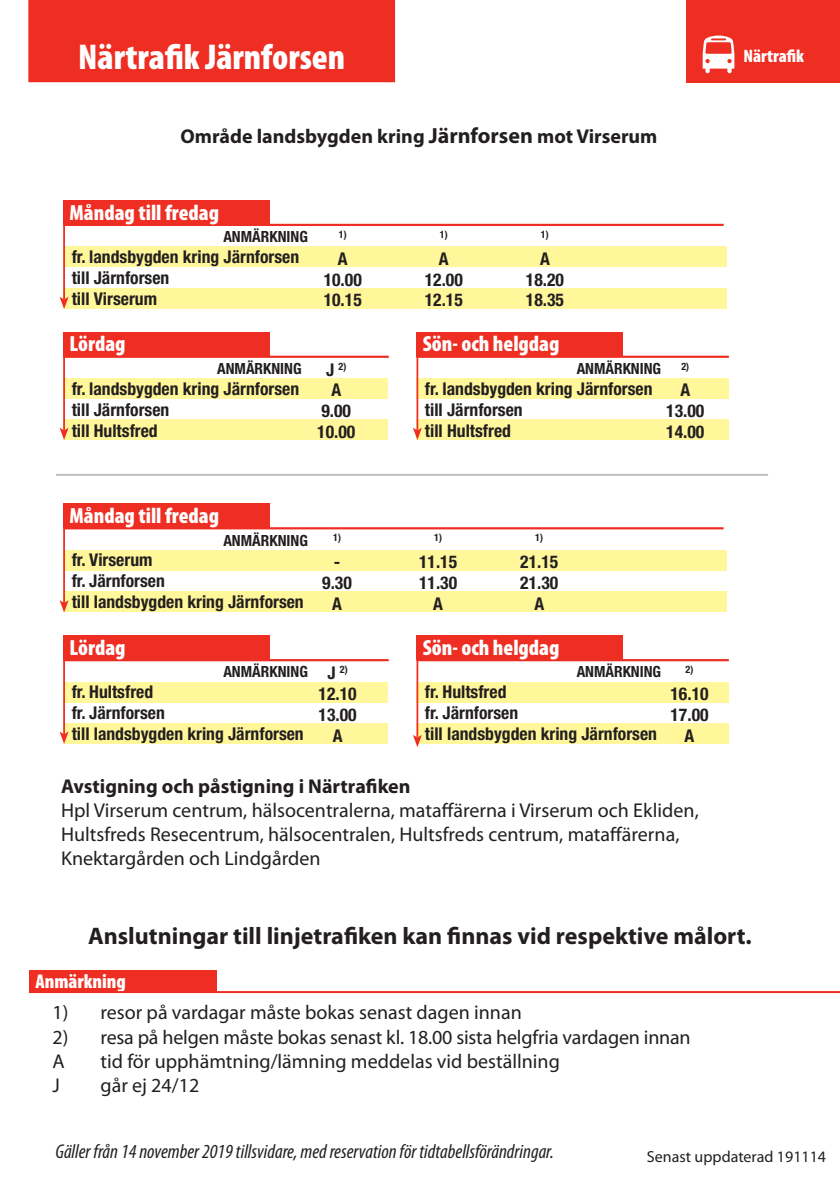
<style>
.page{position:relative;width:840px;height:1191px;background:#fff}
.page>*{position:absolute;margin:0;border:0;box-sizing:border-box;transform-origin:0 0}
.Linjenummer{font:900 condensed 36px "Myriad Pro";color:#fff}
.t1{font:700 24px "Myriad Pro";color:#231f20}
.t2{font:900 condensed 22px "Myriad Pro";color:#fff}
.t3{font:20px/24px "Myriad Pro";color:#231f20}
.t4{font:700 20px "Myriad Pro";color:#231f20}
.t5{font:italic condensed 20px "Myriad Pro";color:#231f20}
.t6{font:900 condensed 20px "Myriad Pro";color:#fff}
.t7{font:900 condensed 18px "Myriad Pro";color:#fff}
.Hållplatsnamn{font:700 condensed 17.6px "Helvetica Neue LT Std";color:#231f20}
.Anmärkning{font:700 condensed 17.6px "Helvetica Neue LT Std";color:#231f20}
.Hallplatsnamn{font:16px "Myriad Pro";color:#231f20}
.t8{font:700 condensed 15.4px "Helvetica Neue LT Std";color:#231f20}
.Anmärkning-2{font:700 condensed 10.2px "Helvetica Neue LT Std";color:#231f20}
.s1{font-size:22px}
.s2{font-size:17.6px}
</style>
<div class="page">
<hr style="left:56px;top:474px;width:711px;height:2px;background:#bcbdc0">
<div style="left:686px;top:0;width:153px;height:82px;background:#ee2e22"></div>
<svg style="left:702px;top:36px;width:32px;height:37px"></svg>
<div style="left:28px;top:0;width:367px;height:82px;background:#ee2e22"></div>
<div style="left:30px;top:969px;width:187px;height:23px;background:#ee2e22"></div>
<hr style="left:30px;top:991px;width:809px;height:2px;background:#ee2e22">
<hr style="left:63px;top:224px;width:660px;height:2px;background:#ee2e22">
<div style="left:63px;top:200px;width:206px;height:25px;background:#ee2e22"></div>
<div style="left:63px;top:246px;width:663px;height:21px;background:#fff79a"></div>
<div style="left:63px;top:287px;width:663px;height:21px;background:#fff79a"></div>
<hr style="left:63px;top:225px;width:2px;height:74px;background:#ee2e22">
<svg style="left:60px;top:297px;width:9px;height:12px"></svg>
<hr style="left:63px;top:356px;width:325px;height:2px;background:#ee2e22">
<div style="left:63px;top:332px;width:206px;height:25px;background:#ee2e22"></div>
<div style="left:63px;top:378px;width:324px;height:21px;background:#fff79a"></div>
<div style="left:63px;top:419px;width:324px;height:21px;background:#fff79a"></div>
<hr style="left:63px;top:357px;width:2px;height:73px;background:#ee2e22">
<svg style="left:60px;top:427px;width:9px;height:13px"></svg>
<div style="left:416px;top:378px;width:312px;height:21px;background:#fff79a"></div>
<hr style="left:416px;top:356px;width:312px;height:2px;background:#ee2e22">
<div style="left:416px;top:332px;width:206px;height:25px;background:#ee2e22"></div>
<div style="left:416px;top:419px;width:312px;height:21px;background:#fff79a"></div>
<hr style="left:416px;top:357px;width:2px;height:73px;background:#ee2e22">
<svg style="left:413px;top:427px;width:8px;height:13px"></svg>
<hr style="left:63px;top:527px;width:660px;height:2px;background:#ee2e22">
<div style="left:63px;top:503px;width:206px;height:25px;background:#ee2e22"></div>
<div style="left:63px;top:550px;width:663px;height:21px;background:#fff79a"></div>
<div style="left:63px;top:591px;width:663px;height:21px;background:#fff79a"></div>
<hr style="left:63px;top:528px;width:2px;height:75px;background:#ee2e22">
<svg style="left:60px;top:600px;width:9px;height:12px"></svg>
<hr style="left:63px;top:659px;width:325px;height:2px;background:#ee2e22">
<div style="left:63px;top:635px;width:206px;height:25px;background:#ee2e22"></div>
<div style="left:63px;top:681px;width:324px;height:21px;background:#fff79a"></div>
<div style="left:63px;top:723px;width:324px;height:20px;background:#fff79a"></div>
<hr style="left:63px;top:660px;width:2px;height:74px;background:#ee2e22">
<svg style="left:60px;top:731px;width:9px;height:13px"></svg>
<div style="left:416px;top:681px;width:312px;height:21px;background:#fff79a"></div>
<hr style="left:416px;top:659px;width:312px;height:2px;background:#ee2e22">
<div style="left:416px;top:635px;width:206px;height:25px;background:#ee2e22"></div>
<div style="left:416px;top:723px;width:312px;height:20px;background:#fff79a"></div>
<hr style="left:416px;top:660px;width:2px;height:77px;background:#ee2e22">
<svg style="left:413px;top:735px;width:8px;height:12px"></svg>
<p class="Linjenummer" style="left:78px;top:34px;width:268px">Närtrafik Järnforsen</p>
<p class="t7" style="left:743px;top:44px;width:62px">Närtrafik</p>
<p class="t4" style="left:180px;top:123px;width:478px">Område landsbygden kring <span class="s1">Järnforsen</span> mot Virserum</p>
<p class="t2" style="left:69px;top:198px;width:151px">Måndag till fredag</p>
<p class="t8" style="left:223px;top:227px;width:86px">ANMÄRKNING</p>
<p class="Hållplatsnamn" style="left:72px;top:246px;width:229px">fr. landsbygden kring Järnforsen</p>
<p class="Hållplatsnamn" style="left:72px;top:267px;width:99px">till Järnforsen</p>
<p class="Hållplatsnamn" style="left:72px;top:288px;width:87px">till Virserum</p>
<p class="Anmärkning-2" style="left:338px;top:228px;width:9px">1)</p>
<p class="Anmärkning" style="left:337px;top:248px;width:11px">A</p>
<p class="Anmärkning" style="left:323px;top:269px;width:40px">10.00</p>
<p class="Anmärkning" style="left:323px;top:289px;width:40px">10.15</p>
<p class="Anmärkning-2" style="left:439px;top:228px;width:9px">1)</p>
<p class="Anmärkning" style="left:438px;top:248px;width:11px">A</p>
<p class="Anmärkning" style="left:424px;top:269px;width:40px">12.00</p>
<p class="Anmärkning" style="left:424px;top:289px;width:40px">12.15</p>
<p class="Anmärkning-2" style="left:540px;top:228px;width:9px">1)</p>
<p class="Anmärkning" style="left:539px;top:248px;width:11px">A</p>
<p class="Anmärkning" style="left:525px;top:269px;width:40px">18.20</p>
<p class="Anmärkning" style="left:525px;top:289px;width:40px">18.35</p>
<p class="t2" style="left:69px;top:330px;width:57px">Lördag</p>
<p class="t2" style="left:422px;top:330px;width:138px">Sön- och helgdag</p>
<p class="t8" style="left:217px;top:359px;width:86px">ANMÄRKNING</p>
<p class="Hållplatsnamn" style="left:72px;top:378px;width:229px">fr. landsbygden kring Järnforsen</p>
<p class="Hållplatsnamn" style="left:72px;top:399px;width:99px">till Järnforsen</p>
<p class="Hållplatsnamn" style="left:72px;top:420px;width:87px">till Hultsfred</p>
<p class="Anmärkning-2" style="left:326px;top:360px;width:22px"><span class="s2">J</span> 2)</p>
<p class="Anmärkning" style="left:331px;top:379px;width:11px">A</p>
<p class="Anmärkning" style="left:321px;top:400px;width:31px">9.00</p>
<p class="Anmärkning" style="left:317px;top:421px;width:40px">10.00</p>
<p class="t8" style="left:576px;top:359px;width:86px">ANMÄRKNING</p>
<p class="Hållplatsnamn" style="left:425px;top:378px;width:229px">fr. landsbygden kring Järnforsen</p>
<p class="Hållplatsnamn" style="left:425px;top:399px;width:99px">till Järnforsen</p>
<p class="Hållplatsnamn" style="left:425px;top:420px;width:87px">till Hultsfred</p>
<p class="Anmärkning-2" style="left:681px;top:360px;width:9px">2)</p>
<p class="Anmärkning" style="left:680px;top:379px;width:11px">A</p>
<p class="Anmärkning" style="left:666px;top:400px;width:40px">13.00</p>
<p class="Anmärkning" style="left:666px;top:421px;width:40px">14.00</p>
<p class="t2" style="left:69px;top:501px;width:151px">Måndag till fredag</p>
<p class="t8" style="left:223px;top:531px;width:86px">ANMÄRKNING</p>
<p class="Hållplatsnamn" style="left:72px;top:549px;width:82px">fr. Virserum</p>
<p class="Hållplatsnamn" style="left:72px;top:570px;width:95px">fr. Järnforsen</p>
<p class="Hållplatsnamn" style="left:72px;top:591px;width:233px">till landsbygden kring Järnforsen</p>
<p class="Anmärkning-2" style="left:333px;top:531px;width:9px">1)</p>
<p class="Anmärkning" style="left:333px;top:551px;width:8px">-</p>
<p class="Anmärkning" style="left:322px;top:572px;width:31px">9.30</p>
<p class="Anmärkning" style="left:332px;top:593px;width:11px">A</p>
<p class="Anmärkning-2" style="left:434px;top:531px;width:9px">1)</p>
<p class="Anmärkning" style="left:419px;top:551px;width:40px">11.15</p>
<p class="Anmärkning" style="left:419px;top:572px;width:40px">11.30</p>
<p class="Anmärkning" style="left:433px;top:593px;width:11px">A</p>
<p class="Anmärkning-2" style="left:535px;top:531px;width:9px">1)</p>
<p class="Anmärkning" style="left:520px;top:551px;width:40px">21.15</p>
<p class="Anmärkning" style="left:520px;top:572px;width:40px">21.30</p>
<p class="Anmärkning" style="left:534px;top:593px;width:11px">A</p>
<p class="t2" style="left:69px;top:633px;width:57px">Lördag</p>
<p class="t2" style="left:422px;top:633px;width:138px">Sön- och helgdag</p>
<p class="t8" style="left:223px;top:662px;width:86px">ANMÄRKNING</p>
<p class="Hållplatsnamn" style="left:72px;top:681px;width:83px">fr. Hultsfred</p>
<p class="Hållplatsnamn" style="left:72px;top:702px;width:95px">fr. Järnforsen</p>
<p class="Hållplatsnamn" style="left:72px;top:723px;width:233px">till landsbygden kring Järnforsen</p>
<p class="Anmärkning-2" style="left:327px;top:663px;width:22px"><span class="s2">J</span> 2)</p>
<p class="Anmärkning" style="left:318px;top:683px;width:40px">12.10</p>
<p class="Anmärkning" style="left:318px;top:704px;width:40px">13.00</p>
<p class="Anmärkning" style="left:332px;top:725px;width:11px">A</p>
<p class="t8" style="left:576px;top:662px;width:86px">ANMÄRKNING</p>
<p class="Hållplatsnamn" style="left:425px;top:681px;width:83px">fr. Hultsfred</p>
<p class="Hållplatsnamn" style="left:425px;top:702px;width:95px">fr. Järnforsen</p>
<p class="Hållplatsnamn" style="left:425px;top:723px;width:233px">till landsbygden kring Järnforsen</p>
<p class="Anmärkning-2" style="left:685px;top:663px;width:9px">2)</p>
<p class="Anmärkning" style="left:670px;top:683px;width:40px">16.10</p>
<p class="Anmärkning" style="left:670px;top:704px;width:40px">17.00</p>
<p class="Anmärkning" style="left:684px;top:725px;width:11px">A</p>
<p class="t4" style="left:61px;top:773px;width:351px">Avstigning och påstigning i Närtrafiken</p>
<p class="t3" style="left:61px;top:798px;width:639px">Hpl Virserum centrum, hälsocentralerna, mataffärerna i Virserum och Ekliden,<br>Hultsfreds Resecentrum, hälsocentralen, Hultsfreds centrum, mataffärerna,<br>Knektargården och Lindgården</p>
<p class="t1" style="left:88px;top:920px;width:664px">Anslutningar till linjetrafiken kan finnas vid respektive målort.</p>
<p class="t6" style="left:35px;top:968px;width:92px">Anmärkning</p>
<p class="t3" style="left:52px;top:999px;width:470px">1) resor på vardagar måste bokas senast dagen innan</p>
<p class="t3" style="left:52px;top:1024px;width:639px">2) resa på helgen måste bokas senast kl. 18.00 sista helgfria vardagen innan</p>
<p class="t3" style="left:52px;top:1048px;width:14px">A</p>
<p class="t3" style="left:100px;top:1048px;width:460px">tid för upphämtning/lämning meddelas vid beställning</p>
<p class="t3" style="left:52px;top:1072px;width:9px">J</p>
<p class="t3" style="left:100px;top:1072px;width:100px">går ej 24/12</p>
<p class="t5" style="left:55px;top:1139px;width:499px">Gäller från 14 november 2019 tillsvidare, med reservation för tidtabellsförändringar.</p>
<p class="Hallplatsnamn" style="left:646px;top:1146px;width:181px">Senast uppdaterad 191114</p>
</div>
